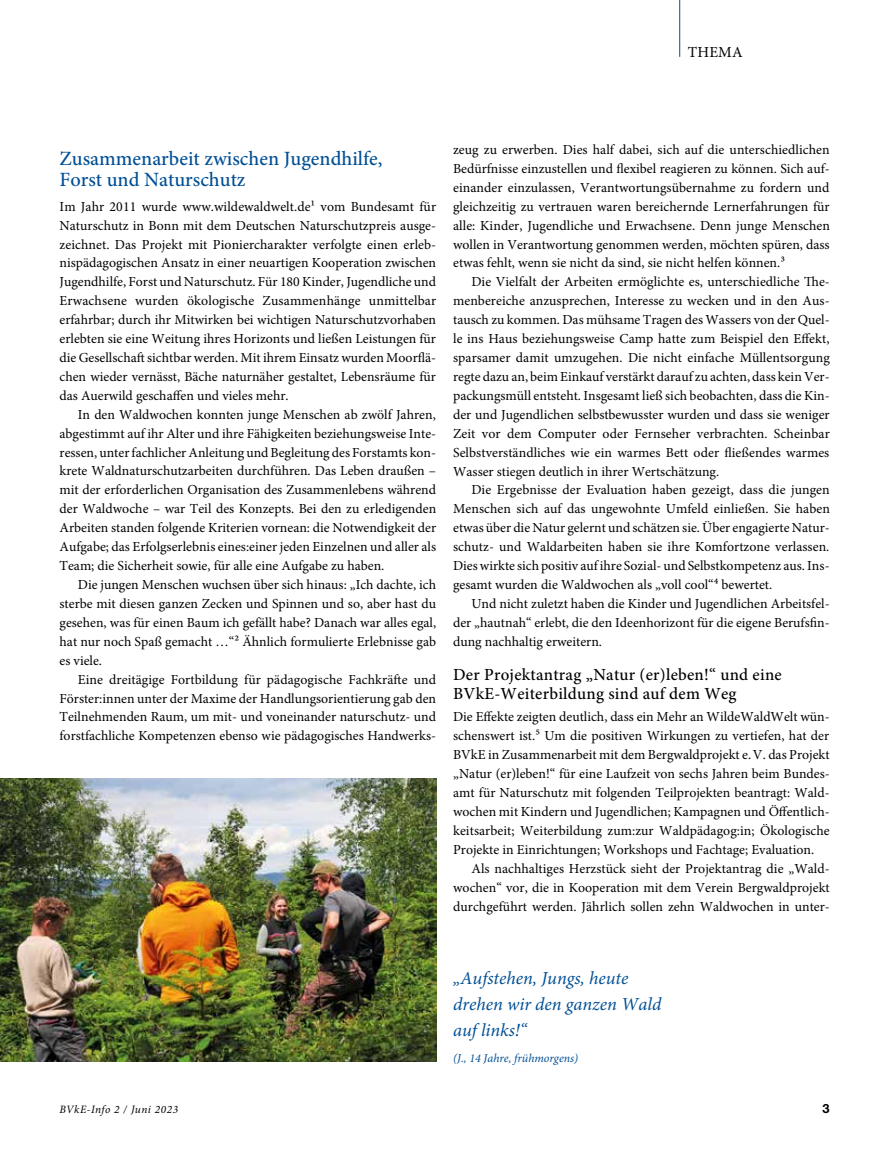
<style>
.page{position:relative;width:885px;height:1149px;background:#fff}
.page>*{position:absolute;margin:0;border:0;box-sizing:border-box;transform-origin:0 0}
.t1{font:500 20.25px/21.1px "Minion Pro";color:#004f95}
.t2{font:italic 18.3px/26px "Minion Pro";color:#004f95}
.t3{font:500 16.95px/18.6px "Minion Pro";letter-spacing:.015em;color:#000}
.t4{font:15.3px "Minion Pro";letter-spacing:.01em;color:#000}
.t5{font:13.8px/18.9px "Minion Pro";color:#000;text-align:justify}
.t6{font:700 12.75px "Helvetica Neue LT Std";color:#000}
.t7{font:italic 12px "Minion Pro";color:#004f95}
.t8{font:italic 11.25px "Minion Pro";letter-spacing:.04em;color:#000}
</style>
<div class="page">
<hr style="left:679px;top:0;width:1px;height:57px;background:#004f95">
<img style="left:0;top:778px;width:436px;height:283px">
<p class="t4" style="left:687px;top:42px;width:56px">THEMA</p>
<h1 class="t1" style="left:60px;top:148px;width:324px">Zusammenarbeit zwischen Jugendhilfe,<br>Forst und Naturschutz</h1>
<p class="t5" style="left:60px;top:197px;width:378px">Im Jahr 2011 wurde www.wildewaldwelt.de1 vom Bundesamt für Naturschutz in Bonn mit dem Deutschen Naturschutzpreis ausge&shy;zeichnet. Das Projekt mit Pioniercharakter verfolgte einen erleb&shy;nispädagogischen Ansatz in einer neuartigen Kooperation zwischen Jugendhilfe, Forst und Naturschutz. Für 180 Kinder, Jugendliche und Erwachsene wurden ökologische Zusammenhänge unmittelbar erfahrbar; durch ihr Mitwirken bei wichtigen Naturschutzvorhaben erlebten sie eine Weitung ihres Horizonts und ließen Leistungen für die Gesellschaft sichtbar werden. Mit ihrem Einsatz wurden Moorflä&shy;chen wieder vernässt, Bäche naturnäher gestaltet, Lebensräume für das Auerwild geschaffen und vieles mehr.</p>
<p class="t5" style="left:60px;top:405px;width:378px;text-indent:18px">In den Waldwochen konnten junge Menschen ab zwölf Jahren, abgestimmt auf ihr Alter und ihre Fähigkeiten beziehungsweise Inte&shy;ressen, unter fachlicher Anleitung und Begleitung des Forstamts kon&shy;krete Waldnaturschutzarbeiten durchführen. Das Leben draußen – mit der erforderlichen Organisation des Zusammenlebens während der Waldwoche – war Teil des Konzepts. Bei den zu erledigenden Arbeiten standen folgende Kriterien vornean: die Notwendigkeit der Aufgabe; das Erfolgserlebnis eines:einer jeden Einzelnen und aller als Team; die Sicherheit sowie, für alle eine Aufgabe zu haben.</p>
<p class="t5" style="left:60px;top:575px;width:378px;text-indent:18px">Die jungen Menschen wuchsen über sich hinaus: „Ich dachte, ich sterbe mit diesen ganzen Zecken und Spinnen und so, aber hast du gesehen, was für einen Baum ich gefällt habe? Danach war alles egal, hat nur noch Spaß gemacht …“2 Ähnlich formulierte Erlebnisse gab es viele.</p>
<p class="t5" style="left:60px;top:669px;width:378px;text-indent:18px">Eine dreitägige Fortbildung für pädagogische Fachkräfte und Förster:innen unter der Maxime der Handlungsorientierung gab den Teilnehmenden Raum, um mit- und voneinander naturschutz- und forstfachliche Kompetenzen ebenso wie pädagogisches Handwerks-</p>
<p class="t5" style="left:453px;top:140px;width:378px">zeug zu erwerben. Dies half dabei, sich auf die unterschiedlichen Bedürfnisse einzustellen und flexibel reagieren zu können. Sich auf&shy;einander einzulassen, Verantwortungsübernahme zu fordern und gleichzeitig zu vertrauen waren bereichernde Lernerfahrungen für alle: Kinder, Jugendliche und Erwachsene. Denn junge Menschen wollen in Verantwortung genommen werden, möchten spüren, dass etwas fehlt, wenn sie nicht da sind, sie nicht helfen können.3</p>
<p class="t5" style="left:453px;top:272px;width:378px;text-indent:18px">Die Vielfalt der Arbeiten ermöglichte es, unterschiedliche The&shy;menbereiche anzusprechen, Interesse zu wecken und in den Aus&shy;tausch zu kommen. Das mühsame Tragen des Wassers von der Quel&shy;le ins Haus beziehungsweise Camp hatte zum Beispiel den Effekt, sparsamer damit umzugehen. Die nicht einfache Müllentsorgung regte dazu an, beim Einkauf verstärkt darauf zu achten, dass kein Ver&shy;packungsmüll entsteht. Insgesamt ließ sich beobachten, dass die Kin&shy;der und Jugendlichen selbstbewusster wurden und dass sie weniger Zeit vor dem Computer oder Fernseher verbrachten. Scheinbar Selbstverständliches wie ein warmes Bett oder fließendes warmes Wasser stiegen deutlich in ihrer Wertschätzung.</p>
<p class="t5" style="left:453px;top:480px;width:378px;text-indent:18px">Die Ergebnisse der Evaluation haben gezeigt, dass die jungen Menschen sich auf das ungewohnte Umfeld einließen. Sie haben etwas über die Natur gelernt und schätzen sie. Über engagierte Natur&shy;schutz- und Waldarbeiten haben sie ihre Komfortzone verlassen.<br>Dies wirkte sich positiv auf ihre Sozial- und Selbstkompetenz aus. Ins&shy;gesamt wurden die Waldwochen als „voll cool“⁴ bewertet.</p>
<p class="t5" style="left:453px;top:594px;width:378px;text-indent:18px">Und nicht zuletzt haben die Kinder und Jugendlichen Arbeitsfel&shy;der „hautnah“ erlebt, die den Ideenhorizont für die eigene Berufsfin&shy;dung nachhaltig erweitern.</p>
<p class="t3" style="left:453px;top:665px;width:330px">Der Projektantrag „Natur (er)leben!“ und eine<br>BVkE-Weiterbildung sind auf dem Weg</p>
<p class="t5" style="left:453px;top:707px;width:378px">Die Effekte zeigten deutlich, dass ein Mehr an WildeWaldWelt wün&shy;schenswert ist.⁵ Um die positiven Wirkungen zu vertiefen, hat der BVkE in Zusammenarbeit mit dem Bergwaldprojekt e.V. das Projekt „Natur (er)leben!“ für eine Laufzeit von sechs Jahren beim Bundes&shy;amt für Naturschutz mit folgenden Teilprojekten beantragt: Wald&shy;wochen mit Kindern und Jugendlichen; Kampagnen und Öffentlich&shy;keitsarbeit; Weiterbildung zum:zur Waldpädagog:in; Ökologische Projekte in Einrichtungen; Workshops und Fachtage; Evaluation.</p>
<p class="t5" style="left:453px;top:858px;width:378px;text-align:left;text-indent:18px">Als nachhaltiges Herzstück sieht der Projektantrag die „Wald&shy;wochen“ vor, die in Kooperation mit dem Verein Bergwaldprojekt durchgeführt werden. Jährlich sollen zehn Waldwochen in unter-</p>
<h2 class="t2" style="left:453px;top:964px;width:210px">„Aufstehen, Jungs, heute drehen wir den ganzen Wald auf links!“</h2>
<p class="t7" style="left:453px;top:1049px;width:127px">(J., 14 Jahre, frühmorgens)</p>
<p class="t8" style="left:60px;top:1101px;width:120px">BVkE-Info 2 / Juni 2023</p>
<p class="t6" style="left:822px;top:1100px;width:9px">3</p>
</div>
